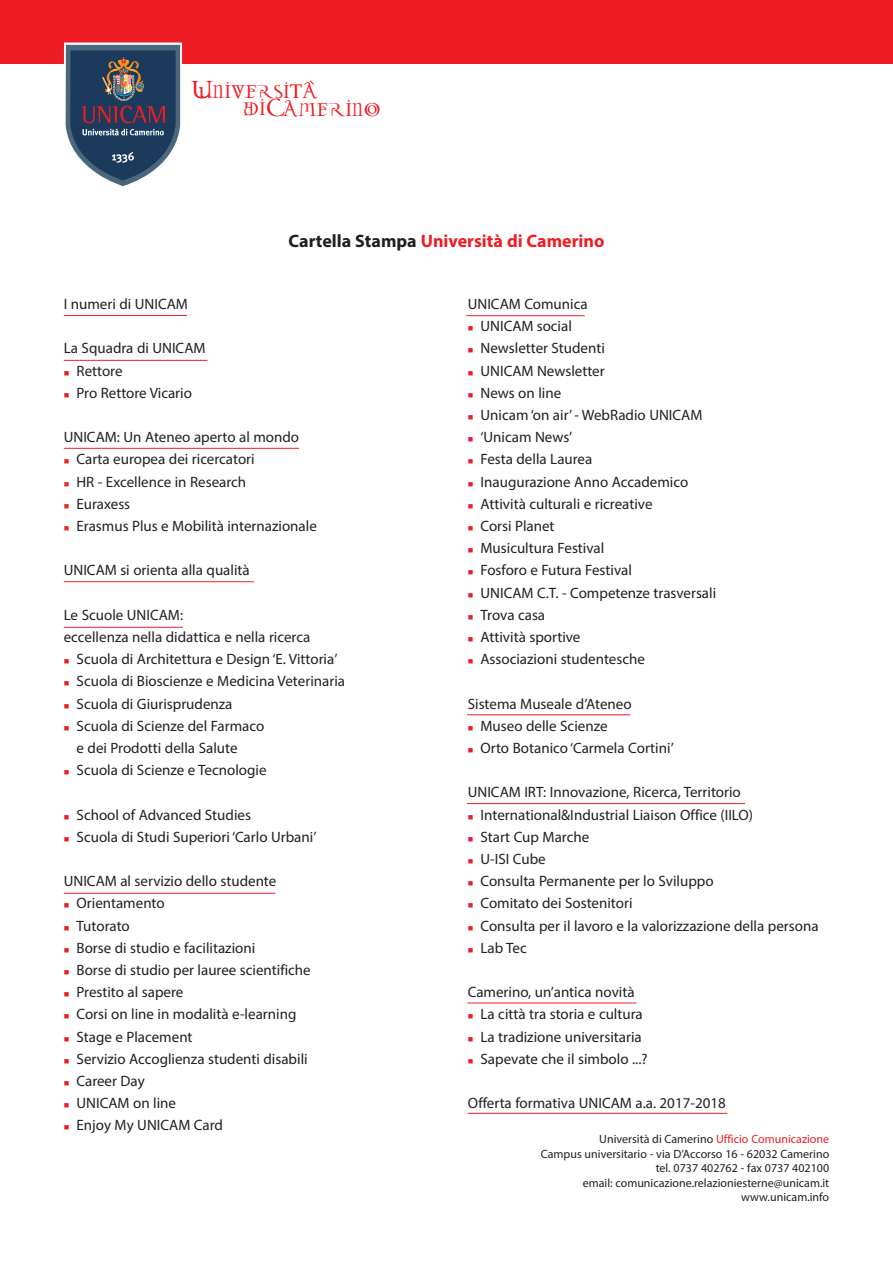
<style>
.page{position:relative;width:893px;height:1263px;background:#fff}
.page>*{position:absolute;margin:0;border:0;box-sizing:border-box;transform-origin:0 0}
.t1{font:20.55px "Darwin Plain";color:#ee1d23}
.t2{font:700 18px "Myriad Pro";color:#ee1d23}
.t3{font:15px/22.2px "Myriad Pro";color:#231f20}
.t4{font:12px/14.4px "Myriad Pro";color:#231f20;text-align:right}
.s1{font-size:27.45px}
.s2{font-family:"Times"}
.s3{color:#231f20}
.s4{color:#ee1d23}
.s5{color:#ea2924}
</style>
<div class="page">
<div style="left:0;top:0;width:893px;height:64px;background:#ee1d23"></div>
<hr style="left:64px;top:448px;width:235px;height:1px;background:#ee1d23">
<hr style="left:64px;top:627px;width:119px;height:1px;background:#ee1d23">
<hr style="left:64px;top:893px;width:211px;height:1px;background:#ee1d23">
<hr style="left:466px;top:315px;width:119px;height:1px;background:#ee1d23">
<hr style="left:467px;top:714px;width:163px;height:1px;background:#ee1d23">
<hr style="left:467px;top:803px;width:278px;height:1px;background:#ee1d23">
<hr style="left:467px;top:1003px;width:170px;height:1px;background:#ee1d23">
<hr style="left:468px;top:1113px;width:259px;height:1px;background:#ee1d23">
<svg style="left:64px;top:43px;width:118px;height:143px;background:#58677d"></svg>
<svg style="left:309px;top:80px;width:5px;height:5px"></svg>
<hr style="left:64px;top:315px;width:123px;height:1px;background:#ee1d23">
<hr style="left:64px;top:360px;width:143px;height:1px;background:#ee1d23">
<hr style="left:64px;top:581px;width:190px;height:1px;background:#ee1d23">
<h1 class="t1" style="left:191px;top:81px;width:128px"><span class="s1">U</span>NIVERSI<span class="s2">T</span>A</h1>
<h1 class="t1" style="left:243px;top:99px;width:139px">DI<span class="s1">C</span>AMERINO</h1>
<p class="t2" style="left:289px;top:235px;width:317px"><span class="s3">Cartella Stampa</span> Università di Camerino</p>
<p class="t3" style="left:64px;top:294px;width:126px">I numeri di UNICAM</p>
<p class="t3" style="left:64px;top:338px;width:143px">La Squadra di UNICAM</p>
<p class="t3" style="left:64px;top:361px;width:60px"><span class="s4">■</span> Rettore</p>
<p class="t3" style="left:64px;top:383px;width:130px"><span class="s4">■</span> Pro Rettore Vicario</p>
<p class="t3" style="left:64px;top:427px;width:237px">UNICAM: Un Ateneo aperto al mondo</p>
<p class="t3" style="left:64px;top:449px;width:192px"><span class="s5">■</span> Carta europea dei ricercatori</p>
<p class="t3" style="left:64px;top:472px;width:184px"><span class="s5">■</span> HR - Excellence in Research</p>
<p class="t3" style="left:64px;top:494px;width:68px"><span class="s5">■</span> Euraxess</p>
<p class="t3" style="left:64px;top:516px;width:255px"><span class="s5">■</span> Erasmus Plus e Mobilità internazionale</p>
<p class="t3" style="left:64px;top:560px;width:187px">UNICAM si orienta alla qualità</p>
<p class="t3" style="left:64px;top:605px;width:248px">Le Scuole UNICAM:<br>eccellenza nella didattica e nella ricerca</p>
<p class="t3" style="left:64px;top:649px;width:275px"><span class="s4">■</span> Scuola di Architettura e Design ‘E. Vittoria’</p>
<p class="t3" style="left:64px;top:671px;width:283px"><span class="s4">■</span> Scuola di Bioscienze e Medicina Veterinaria</p>
<p class="t3" style="left:64px;top:694px;width:170px"><span class="s4">■</span> Scuola di Giurisprudenza</p>
<p class="t3" style="left:77px;top:716px;width:189px;text-indent:-13px"><span class="s4">■</span> Scuola di Scienze del Farmaco e dei Prodotti della Salute</p>
<p class="t3" style="left:64px;top:760px;width:204px"><span class="s4">■</span> Scuola di Scienze e Tecnologie</p>
<p class="t3" style="left:64px;top:805px;width:189px"><span class="s4">■</span> School of Advanced Studies</p>
<p class="t3" style="left:64px;top:827px;width:254px"><span class="s4">■</span> Scuola di Studi Superiori ‘Carlo Urbani’</p>
<p class="t3" style="left:64px;top:871px;width:214px">UNICAM al servizio dello studente</p>
<p class="t3" style="left:64px;top:893px;width:102px"><span class="s4">■</span> Orientamento</p>
<p class="t3" style="left:64px;top:916px;width:68px"><span class="s4">■</span> Tutorato</p>
<p class="t3" style="left:64px;top:938px;width:193px"><span class="s4">■</span> Borse di studio e facilitazioni</p>
<p class="t3" style="left:64px;top:960px;width:249px"><span class="s4">■</span> Borse di studio per lauree scientifiche</p>
<p class="t3" style="left:64px;top:982px;width:121px"><span class="s4">■</span> Prestito al sapere</p>
<p class="t3" style="left:64px;top:1004px;width:234px"><span class="s4">■</span> Corsi on line in modalità e-learning</p>
<p class="t3" style="left:64px;top:1027px;width:130px"><span class="s4">■</span> Stage e Placement</p>
<p class="t3" style="left:64px;top:1049px;width:245px"><span class="s4">■</span> Servizio Accoglienza studenti disabili</p>
<p class="t3" style="left:64px;top:1071px;width:83px"><span class="s4">■</span> Career Day</p>
<p class="t3" style="left:64px;top:1093px;width:114px"><span class="s4">■</span> UNICAM on line</p>
<p class="t3" style="left:64px;top:1115px;width:161px"><span class="s4">■</span> Enjoy My UNICAM Card</p>
<p class="t3" style="left:468px;top:294px;width:121px">UNICAM Comunica</p>
<p class="t3" style="left:468px;top:316px;width:106px"><span class="s4">■</span> UNICAM social</p>
<p class="t3" style="left:468px;top:338px;width:139px"><span class="s4">■</span> Newsletter Studenti</p>
<p class="t3" style="left:468px;top:361px;width:138px"><span class="s4">■</span> UNICAM Newsletter</p>
<p class="t3" style="left:468px;top:383px;width:95px"><span class="s4">■</span> News on line</p>
<p class="t3" style="left:468px;top:405px;width:236px"><span class="s4">■</span> Unicam ‘on air’ - WebRadio UNICAM</p>
<p class="t3" style="left:468px;top:427px;width:106px"><span class="s4">■</span> ‘Unicam News’</p>
<p class="t3" style="left:468px;top:449px;width:126px"><span class="s4">■</span> Festa della Laurea</p>
<p class="t3" style="left:468px;top:472px;width:222px"><span class="s4">■</span> Inaugurazione Anno Accademico</p>
<p class="t3" style="left:468px;top:494px;width:186px"><span class="s4">■</span> Attività culturali e ricreative</p>
<p class="t3" style="left:468px;top:516px;width:88px"><span class="s4">■</span> Corsi Planet</p>
<p class="t3" style="left:468px;top:538px;width:138px"><span class="s4">■</span> Musicultura Festival</p>
<p class="t3" style="left:468px;top:560px;width:166px"><span class="s4">■</span> Fosforo e Futura Festival</p>
<p class="t3" style="left:468px;top:583px;width:250px"><span class="s4">■</span> UNICAM C.T. - Competenze trasversali</p>
<p class="t3" style="left:468px;top:605px;width:79px"><span class="s4">■</span> Trova casa</p>
<p class="t3" style="left:468px;top:627px;width:114px"><span class="s4">■</span> Attività sportive</p>
<p class="t3" style="left:468px;top:649px;width:179px"><span class="s4">■</span> Associazioni studentesche</p>
<p class="t3" style="left:468px;top:694px;width:165px">Sistema Museale d’Ateneo</p>
<p class="t3" style="left:468px;top:716px;width:141px"><span class="s4">■</span> Museo delle Scienze</p>
<p class="t3" style="left:468px;top:738px;width:208px"><span class="s4">■</span> Orto Botanico ‘Carmela Cortini’</p>
<p class="t3" style="left:468px;top:782px;width:275px">UNICAM IRT: Innovazione, Ricerca, Territorio</p>
<p class="t3" style="left:468px;top:805px;width:287px"><span class="s4">■</span> International&amp;Industrial Liaison Office (IILO)</p>
<p class="t3" style="left:468px;top:827px;width:123px"><span class="s4">■</span> Start Cup Marche</p>
<p class="t3" style="left:468px;top:849px;width:79px"><span class="s4">■</span> U-ISI Cube</p>
<p class="t3" style="left:468px;top:871px;width:247px"><span class="s4">■</span> Consulta Permanente per lo Sviluppo</p>
<p class="t3" style="left:468px;top:893px;width:166px"><span class="s4">■</span> Comitato dei Sostenitori</p>
<p class="t3" style="left:468px;top:916px;width:352px"><span class="s4">■</span> Consulta per il lavoro e la valorizzazione della persona</p>
<p class="t3" style="left:468px;top:938px;width:61px"><span class="s4">■</span> Lab Tec</p>
<p class="t3" style="left:468px;top:982px;width:168px">Camerino, un’antica novità</p>
<p class="t3" style="left:468px;top:1004px;width:177px"><span class="s4">■</span> La città tra storia e cultura</p>
<p class="t3" style="left:468px;top:1027px;width:175px"><span class="s4">■</span> La tradizione universitaria</p>
<p class="t3" style="left:468px;top:1049px;width:181px"><span class="s4">■</span> Sapevate che il simbolo ...?</p>
<p class="t3" style="left:468px;top:1093px;width:260px">Offerta formativa UNICAM a.a. 2017-2018</p>
<p class="t4" style="left:541px;top:1133px;width:290px">Università di Camerino <span class="s4">Ufficio Comunicazione<br></span>Campus universitario - via D’Accorso 16 - 62032 Camerino tel. 0737 402762 - fax 0737 402100<br>email: comunicazione.relazioniesterne@unicam.it www.unicam.info</p>
</div>
